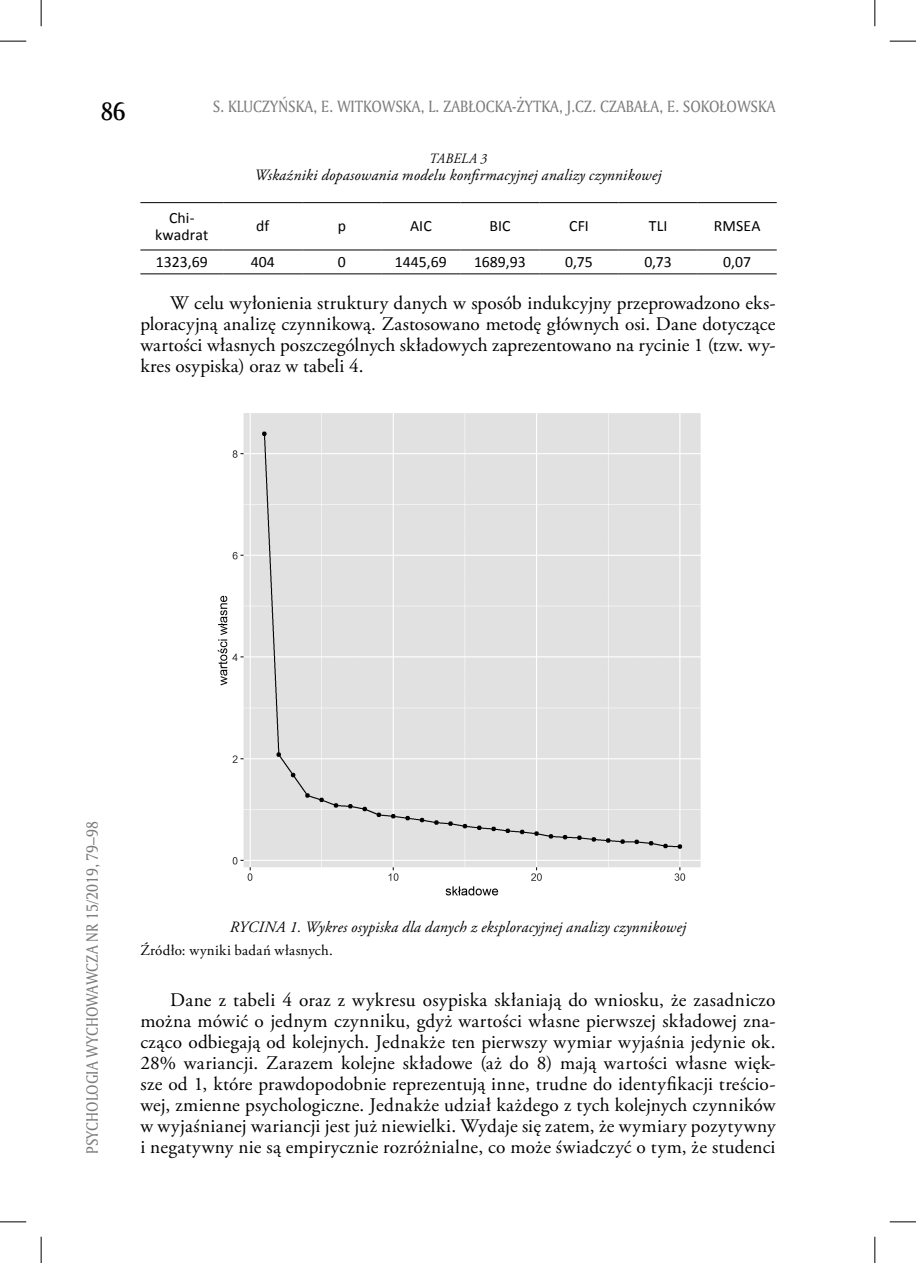
<style>
.page{position:relative;width:916px;height:1263px;background:#fff}
.page>*{position:absolute;margin:0;border:0;box-sizing:border-box;transform-origin:0 0}
.t1{font:24.5px "Amerigo Md PL";color:#000;scale:.9 1}
.tekst{font:19.25px/21px "Adobe Garamond Pro";letter-spacing:.015em;color:#000;text-align:justify}
.pagina_lewa{font:15.75px "Amerigo PL";color:#7b7b7b;scale:.9 1}
.rysunek_podpis_bez_s{font:italic 15.75px "Adobe Garamond Pro";letter-spacing:.01em;color:#000}
.tabela_tytul{font:italic 15.75px "Adobe Garamond Pro";letter-spacing:.01em;color:#000}
.tabela{font:15.75px "Calibri";color:#000}
.tabela_glowka{font:15.75px/17.5px "Calibri";letter-spacing:.01em;color:#000;text-align:center}
.rysunek_notka{font:14.88px "Adobe Garamond Pro";letter-spacing:.02em;color:#000}
.tabela_tytul-2{font:italic 14.17px "Adobe Garamond Pro";letter-spacing:.025em;color:#000;scale:.92 1}
</style>
<div class="page">
<hr style="left:140px;top:202px;width:83px;height:1px;background:#000">
<hr style="left:223px;top:202px;width:79px;height:1px;background:#000">
<hr style="left:302px;top:202px;width:79px;height:1px;background:#000">
<hr style="left:381px;top:202px;width:79px;height:1px;background:#000">
<hr style="left:460px;top:202px;width:79px;height:1px;background:#000">
<hr style="left:539px;top:202px;width:79px;height:1px;background:#000">
<hr style="left:618px;top:202px;width:79px;height:1px;background:#000">
<hr style="left:697px;top:202px;width:79px;height:1px;background:#000">
<hr style="left:140px;top:250px;width:83px;height:1px;background:#000">
<hr style="left:223px;top:250px;width:79px;height:1px;background:#000">
<hr style="left:302px;top:250px;width:79px;height:1px;background:#000">
<hr style="left:381px;top:250px;width:79px;height:1px;background:#000">
<hr style="left:460px;top:250px;width:79px;height:1px;background:#000">
<hr style="left:539px;top:250px;width:79px;height:1px;background:#000">
<hr style="left:618px;top:250px;width:79px;height:1px;background:#000">
<hr style="left:697px;top:250px;width:79px;height:1px;background:#000">
<hr style="left:140px;top:273px;width:83px;height:1px;background:#000">
<hr style="left:223px;top:273px;width:79px;height:1px;background:#000">
<hr style="left:302px;top:273px;width:79px;height:1px;background:#000">
<hr style="left:381px;top:273px;width:79px;height:1px;background:#000">
<hr style="left:460px;top:273px;width:79px;height:1px;background:#000">
<hr style="left:539px;top:273px;width:79px;height:1px;background:#000">
<hr style="left:618px;top:273px;width:79px;height:1px;background:#000">
<hr style="left:697px;top:273px;width:79px;height:1px;background:#000">
<img style="left:217px;top:413px;width:484px;height:483px">
<svg style="left:0;top:41px;width:26px;height:1px"></svg>
<svg style="left:889px;top:41px;width:27px;height:1px"></svg>
<svg style="left:0;top:1221px;width:26px;height:1px"></svg>
<svg style="left:889px;top:1221px;width:27px;height:1px"></svg>
<svg style="left:41px;top:0;width:1px;height:26px"></svg>
<svg style="left:41px;top:1237px;width:1px;height:26px"></svg>
<svg style="left:874px;top:0;width:1px;height:26px"></svg>
<svg style="left:874px;top:1237px;width:1px;height:26px"></svg>
<p class="t1" style="left:101px;top:95px;width:29px">86</p>
<p class="pagina_lewa" style="left:213px;top:96px;width:627px">S. KLUCZYŃSKA, E. WITKOWSKA, L. ZABŁOCKA-ŻYTKA, J.CZ. CZABAŁA, E. SOKOŁOWSKA</p>
<p class="tabela_tytul-2" style="left:429px;top:150px;width:64px">TABELA 3</p>
<p class="tabela_tytul" style="left:254px;top:166px;width:409px">Wskaźniki dopasowania modelu konfirmacyjnej analizy czynnikowej</p>
<p class="tabela_glowka" style="left:155px;top:209px;width:55px">Chi&shy;kwadrat</p>
<p class="tabela_glowka" style="left:256px;top:217px;width:15px">df</p>
<p class="tabela_glowka" style="left:338px;top:217px;width:10px">p</p>
<p class="tabela_glowka" style="left:410px;top:217px;width:23px">AIC</p>
<p class="tabela_glowka" style="left:489px;top:217px;width:23px">BIC</p>
<p class="tabela_glowka" style="left:569px;top:217px;width:21px">CFI</p>
<p class="tabela_glowka" style="left:649px;top:217px;width:20px">TLI</p>
<p class="tabela_glowka" style="left:714px;top:217px;width:48px">RMSEA</p>
<p class="tabela" style="left:156px;top:252px;width:53px">1323,69</p>
<p class="tabela" style="left:251px;top:252px;width:25px">404</p>
<p class="tabela" style="left:338px;top:252px;width:9px">0</p>
<p class="tabela" style="left:395px;top:252px;width:53px">1445,69</p>
<p class="tabela" style="left:474px;top:252px;width:53px">1689,93</p>
<p class="tabela" style="left:565px;top:252px;width:29px">0,75</p>
<p class="tabela" style="left:644px;top:252px;width:29px">0,73</p>
<p class="tabela" style="left:723px;top:252px;width:30px">0,07</p>
<p class="tekst" style="left:140px;top:293px;width:636px;text-indent:30px">W celu wyłonienia struktury danych w sposób indukcyjny przeprowadzono eks&shy;ploracyjną analizę czynnikową. Zastosowano metodę głównych osi. Dane dotyczące wartości własnych poszczególnych składowych zaprezentowano na rycinie 1 (tzw. wy&shy;kres osypiska) oraz w tabeli 4.</p>
<p class="pagina_lewa" style="left:82px;top:1153px;width:371px;rotate:-90deg">Psychologia wychowawcza nr 15/2019, 79–98</p>
<p class="rysunek_podpis_bez_s" style="left:230px;top:918px;width:458px">RYCINA 1. Wykres osypiska dla danych z eksploracyjnej analizy czynnikowej</p>
<p class="rysunek_notka" style="left:140px;top:941px;width:194px">Źródło: wyniki badań własnych.</p>
<p class="tekst" style="left:140px;top:990px;width:637px;text-indent:30px">Dane z tabeli 4 oraz z wykresu osypiska skłaniają do wniosku, że zasadniczo można mówić o jednym czynniku, gdyż wartości własne pierwszej składowej zna&shy;cząco odbiegają od kolejnych. Jednakże ten pierwszy wymiar wyjaśnia jedynie ok.<br>28% wariancji. Zarazem kolejne składowe (aż do 8) mają wartości własne więk&shy;sze od 1, które prawdopodobnie reprezentują inne, trudne do identyfikacji treścio&shy;wej, zmienne psychologiczne. Jednakże udział każdego z tych kolejnych czynników w wyjaśnianej wariancji jest już niewielki. Wydaje się zatem, że wymiary pozytywny i negatywny nie są empirycznie rozróżnialne, co może świadczyć o tym, że studenci</p>
</div>
